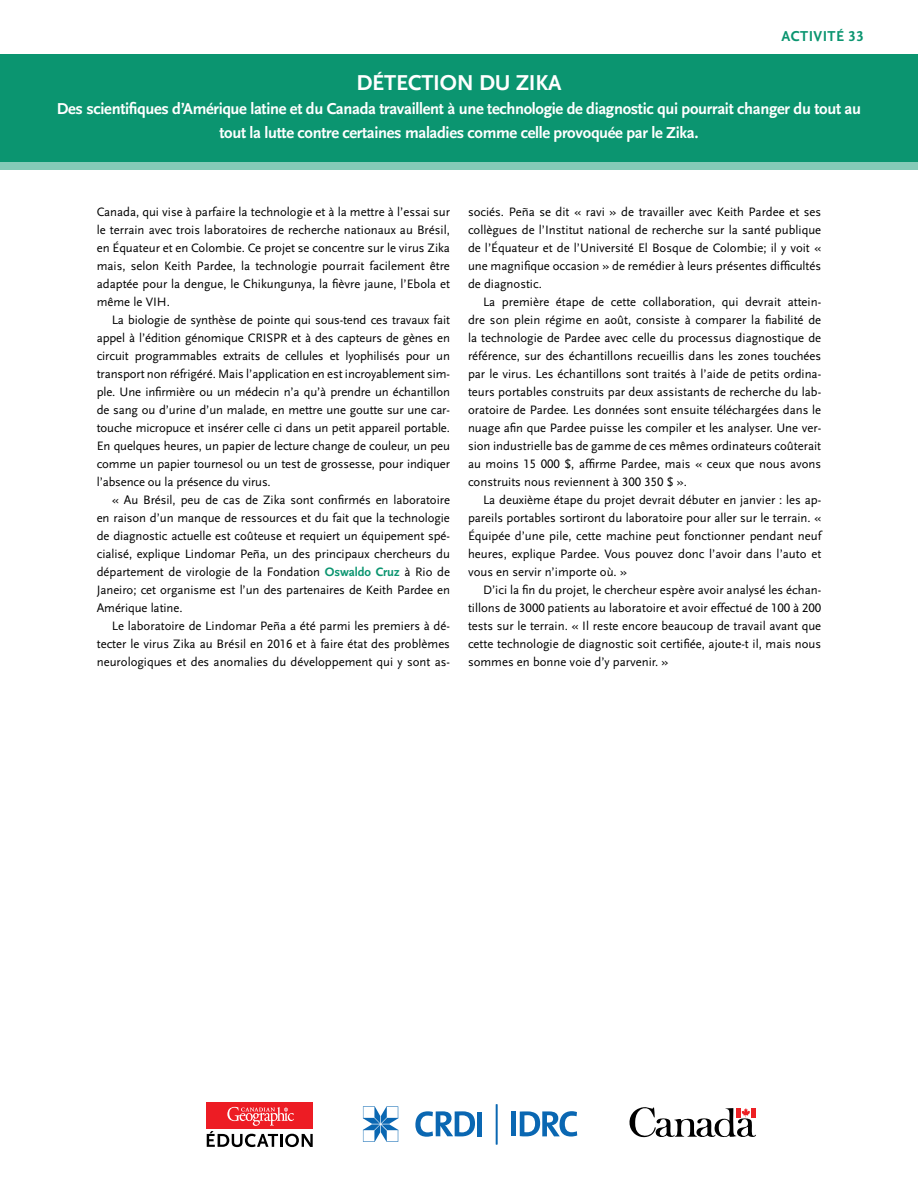
<style>
.page{position:relative;width:918px;height:1188px;background:#fff}
.page>*{position:absolute;margin:0;border:0;box-sizing:border-box;transform-origin:0 0}
.t1{font:700 22.5px "Scala Sans LF";letter-spacing:-.01em;color:#fff}
.t2{font:700 16.5px/24px "Scala Sans LF";letter-spacing:-.02em;color:#fff;text-align:center}
.t3{font:700 15px "Scala Sans LF";letter-spacing:.025em;color:#0b9570}
.t4{font:12.75px/18px "Scala Sans LF";color:#000;text-align:justify}
.s1{font-weight:700;color:#0b9570}
</style>
<div class="page">
<div style="left:511px;top:1111px;width:5px;height:25px;background:#0a67b2"></div>
<svg style="left:520px;top:1111px;width:57px;height:26px"></svg>
<svg style="left:415px;top:1111px;width:60px;height:26px"></svg>
<div style="left:477px;top:1112px;width:5px;height:25px;background:#0a67b2"></div>
<svg style="left:363px;top:1106px;width:35px;height:36px"></svg>
<hr style="left:496px;top:1104px;width:2px;height:40px;background:#0a67b2">
<div style="left:206px;top:1102px;width:107px;height:27px;background:#ed1c24"></div>
<svg style="left:207px;top:1107px;width:106px;height:40px"></svg>
<svg style="left:629px;top:1107px;width:127px;height:31px"></svg>
<div style="left:0;top:121px;width:918px;height:49px;background:#85cab7"></div>
<div style="left:0;top:54px;width:918px;height:108px;background:#0b9570"></div>
<p class="t3" style="left:782px;top:28px;width:84px">ACTIVITÉ 33</p>
<h1 class="t1" style="left:357px;top:70px;width:206px">DÉTECTION DU ZIKA</h1>
<p class="t2" style="left:57px;top:97px;width:806px">Des scientifiques d’Amérique latine et du Canada travaillent à une technologie de diagnostic qui pourrait changer du tout au tout la lutte contre certaines maladies comme celle provoquée par le Zika.</p>
<p class="t4" style="left:97px;top:203px;width:355px">Canada, qui vise à parfaire la technologie et à la mettre à l’essai sur le terrain avec trois laboratoires de recherche nationaux au Brésil, en Équateur et en Colombie. Ce projet se concentre sur le virus Zika mais, selon Keith Pardee, la technologie pourrait facilement être adaptée pour la dengue, le Chikungunya, la fièvre jaune, l’Ebola et même le VIH.</p>
<p class="t4" style="left:97px;top:311px;width:355px;text-indent:15px">La biologie de synthèse de pointe qui sous-tend ces travaux fait appel à l’édition génomique CRISPR et à des capteurs de gènes en circuit programmables extraits de cellules et lyophilisés pour un transport non réfrigéré. Mais l’application en est incroyablement sim&shy;ple. Une infirmière ou un médecin n’a qu’à prendre un échantillon de sang ou d’urine d’un malade, en mettre une goutte sur une car&shy;touche micropuce et insérer celle ci dans un petit appareil portable.<br>En quelques heures, un papier de lecture change de couleur, un peu comme un papier tournesol ou un test de grossesse, pour indiquer l’absence ou la présence du virus.</p>
<p class="t4" style="left:97px;top:491px;width:355px;text-indent:15px">« Au Brésil, peu de cas de Zika sont confirmés en laboratoire en raison d’un manque de ressources et du fait que la technologie de diagnostic actuelle est coûteuse et requiert un équipement spé&shy;cialisé, explique Lindomar Peña, un des principaux chercheurs du département de virologie de la Fondation <span class="s1">Oswaldo Cruz</span> à Rio de Janeiro; cet organisme est l’un des partenaires de Keith Pardee en Amérique latine.</p>
<p class="t4" style="left:97px;top:617px;width:355px;text-indent:15px">Le laboratoire de Lindomar Peña a été parmi les premiers à dé&shy;tecter le virus Zika au Brésil en 2016 et à faire état des problèmes neurologiques et des anomalies du développement qui y sont as-</p>
<p class="t4" style="left:468px;top:203px;width:355px">sociés. Peña se dit « ravi » de travailler avec Keith Pardee et ses collègues de l’Institut national de recherche sur la santé publique de l’Équateur et de l’Université El Bosque de Colombie; il y voit « une magnifique occasion » de remédier à leurs présentes difficultés de diagnostic.</p>
<p class="t4" style="left:468px;top:293px;width:355px;text-indent:15px">La première étape de cette collaboration, qui devrait attein&shy;dre son plein régime en août, consiste à comparer la fiabilité de la technologie de Pardee avec celle du processus diagnostique de référence, sur des échantillons recueillis dans les zones touchées par le virus. Les échantillons sont traités à l’aide de petits ordina&shy;teurs portables construits par deux assistants de recherche du lab&shy;oratoire de Pardee. Les données sont ensuite téléchargées dans le nuage afin que Pardee puisse les compiler et les analyser. Une ver&shy;sion industrielle bas de gamme de ces mêmes ordinateurs coûterait au moins 15 000 $, affirme Pardee, mais « ceux que nous avons construits nous reviennent à 300 350 $ ».</p>
<p class="t4" style="left:468px;top:491px;width:355px;text-indent:15px">La deuxième étape du projet devrait débuter en janvier : les ap&shy;pareils portables sortiront du laboratoire pour aller sur le terrain. « Équipée d’une pile, cette machine peut fonctionner pendant neuf heures, explique Pardee. Vous pouvez donc l’avoir dans l’auto et vous en servir n’importe où. »</p>
<p class="t4" style="left:468px;top:581px;width:355px;text-indent:15px">D’ici la fin du projet, le chercheur espère avoir analysé les échan&shy;tillons de 3000 patients au laboratoire et avoir effectué de 100 à 200 tests sur le terrain. « Il reste encore beaucoup de travail avant que cette technologie de diagnostic soit certifiée, ajoute-t il, mais nous sommes en bonne voie d’y parvenir. »</p>
</div>
